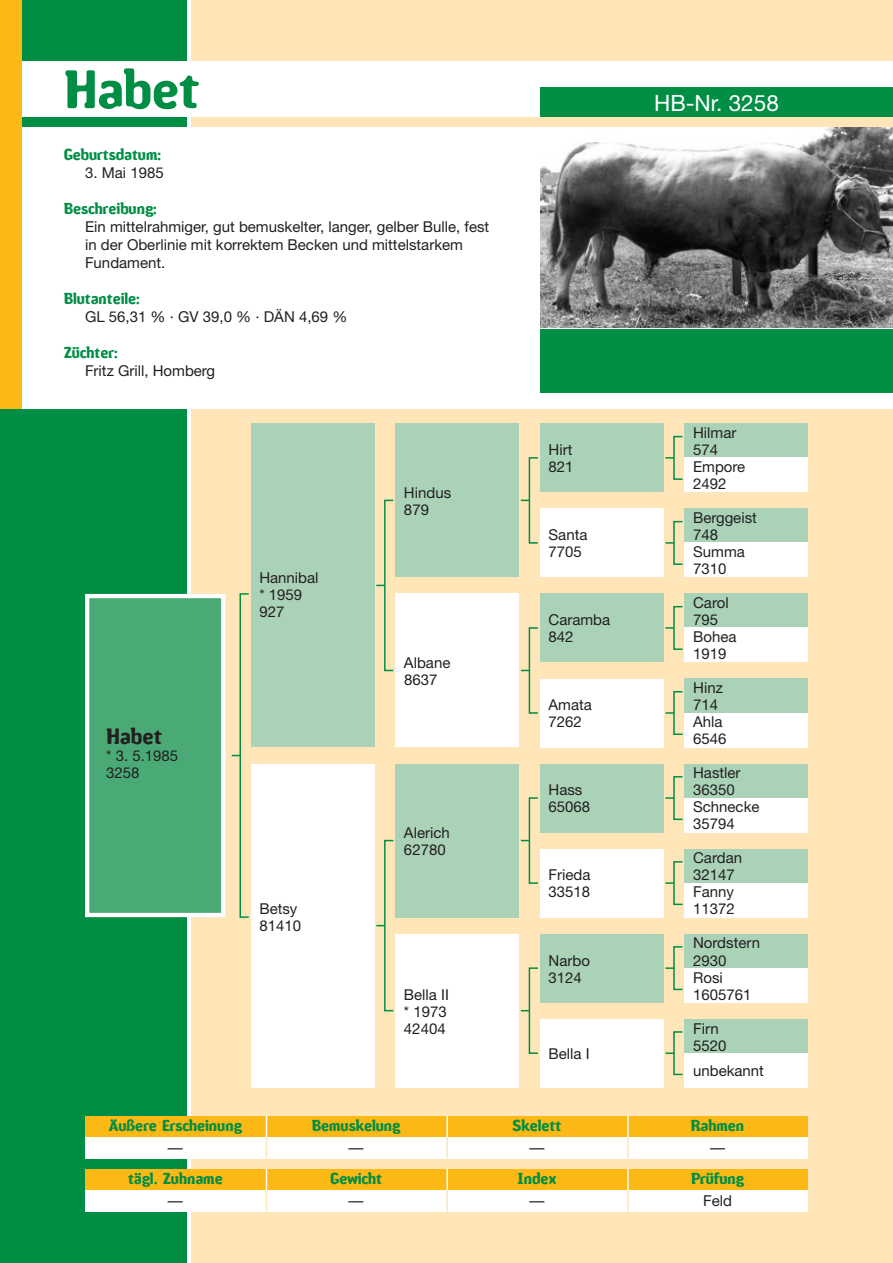
<style>
.page{position:relative;width:893px;height:1263px;background:#fff}
.page>*{position:absolute;margin:0;border:0;box-sizing:border-box;transform-origin:0 0}
.t1{font:51px "Amoebia Drop";color:#008e45}
.t2{font:22.5px "Helvetica Neue";color:#fff}
.t3{font:21px "Amoebia Drop";color:#231f20}
.t4{font:15px/17px "Helvetica Neue";color:#231f20}
.t5{font:15px "Amoebia Drop";color:#008e45}
</style>
<div class="page">
<div style="left:191px;top:0;width:702px;height:1263px;background:#fee6b9"></div>
<div style="left:0;top:0;width:187px;height:1263px;background:#008e45"></div>
<div style="left:0;top:62px;width:893px;height:55px;background:#fff"></div>
<div style="left:0;top:128px;width:893px;height:281px;background:#fff"></div>
<div style="left:685px;top:424px;width:123px;height:34px;background:#a9d2b7"></div>
<div style="left:685px;top:509px;width:123px;height:34px;background:#a9d2b7"></div>
<div style="left:685px;top:594px;width:123px;height:34px;background:#a9d2b7"></div>
<div style="left:685px;top:679px;width:123px;height:34px;background:#a9d2b7"></div>
<div style="left:685px;top:764px;width:123px;height:34px;background:#a9d2b7"></div>
<div style="left:685px;top:849px;width:123px;height:34px;background:#a9d2b7"></div>
<div style="left:685px;top:934px;width:123px;height:34px;background:#a9d2b7"></div>
<div style="left:685px;top:1019px;width:123px;height:34px;background:#a9d2b7"></div>
<div style="left:685px;top:458px;width:123px;height:34px;background:#fff"></div>
<div style="left:685px;top:543px;width:123px;height:34px;background:#fff"></div>
<div style="left:685px;top:628px;width:123px;height:34px;background:#fff"></div>
<div style="left:685px;top:713px;width:123px;height:34px;background:#fff"></div>
<div style="left:685px;top:798px;width:123px;height:34px;background:#fff"></div>
<div style="left:685px;top:883px;width:123px;height:34px;background:#fff"></div>
<div style="left:685px;top:968px;width:123px;height:34px;background:#fff"></div>
<div style="left:685px;top:1053px;width:123px;height:34px;background:#fff"></div>
<div style="left:540px;top:87px;width:353px;height:30px;background:#008e45"></div>
<div style="left:540px;top:424px;width:123px;height:68px;background:#a9d2b7"></div>
<div style="left:540px;top:509px;width:123px;height:68px;background:#fff"></div>
<div style="left:540px;top:594px;width:123px;height:68px;background:#a9d2b7"></div>
<div style="left:540px;top:679px;width:123px;height:68px;background:#fff"></div>
<div style="left:540px;top:764px;width:123px;height:68px;background:#a9d2b7"></div>
<div style="left:540px;top:849px;width:123px;height:68px;background:#fff"></div>
<div style="left:540px;top:934px;width:123px;height:68px;background:#a9d2b7"></div>
<div style="left:540px;top:1019px;width:123px;height:68px;background:#fff"></div>
<div style="left:395px;top:424px;width:124px;height:153px;background:#a9d2b7"></div>
<div style="left:395px;top:594px;width:124px;height:153px;background:#fff"></div>
<div style="left:395px;top:764px;width:124px;height:153px;background:#a9d2b7"></div>
<div style="left:395px;top:934px;width:124px;height:153px;background:#fff"></div>
<div style="left:251px;top:424px;width:123px;height:323px;background:#a9d2b7"></div>
<div style="left:251px;top:764px;width:123px;height:323px;background:#fff"></div>
<div style="left:85px;top:594px;width:140px;height:323px;background:#4aaa76;border:4px solid #fff"></div>
<div style="left:239px;top:593px;width:10px;height:325px;border:2px solid #008e45"></div>
<div style="left:384px;top:500px;width:10px;height:171px;border:2px solid #008e45"></div>
<div style="left:384px;top:840px;width:10px;height:171px;border:2px solid #008e45"></div>
<div style="left:529px;top:457px;width:10px;height:87px;border:2px solid #008e45"></div>
<div style="left:529px;top:627px;width:10px;height:87px;border:2px solid #008e45"></div>
<div style="left:529px;top:797px;width:10px;height:87px;border:2px solid #008e45"></div>
<div style="left:529px;top:967px;width:10px;height:87px;border:2px solid #008e45"></div>
<svg style="left:665px;top:457px;width:9px;height:2px"></svg>
<svg style="left:665px;top:542px;width:9px;height:2px"></svg>
<svg style="left:665px;top:627px;width:9px;height:2px"></svg>
<svg style="left:665px;top:712px;width:9px;height:2px"></svg>
<svg style="left:665px;top:797px;width:9px;height:2px"></svg>
<svg style="left:665px;top:882px;width:9px;height:2px"></svg>
<svg style="left:665px;top:967px;width:9px;height:2px"></svg>
<svg style="left:665px;top:1052px;width:9px;height:2px"></svg>
<div style="left:85px;top:1116px;width:723px;height:21px;background:#fcb814"></div>
<div style="left:85px;top:1169px;width:723px;height:21px;background:#fcb814"></div>
<div style="left:85px;top:1137px;width:723px;height:21px;background:#fff"></div>
<div style="left:85px;top:1190px;width:723px;height:21px;background:#fff"></div>
<svg style="left:266px;top:1116px;width:1px;height:42px"></svg>
<svg style="left:266px;top:1169px;width:1px;height:42px"></svg>
<hr style="left:446px;top:1116px;width:2px;height:21px;background:#fff">
<hr style="left:446px;top:1169px;width:2px;height:21px;background:#fff">
<hr style="left:446px;top:1137px;width:2px;height:21px;background:#fee6b9">
<hr style="left:446px;top:1190px;width:2px;height:21px;background:#fee6b9">
<hr style="left:627px;top:1116px;width:2px;height:21px;background:#fff">
<hr style="left:627px;top:1169px;width:2px;height:21px;background:#fff">
<hr style="left:627px;top:1137px;width:2px;height:21px;background:#fee6b9">
<hr style="left:627px;top:1190px;width:2px;height:21px;background:#fee6b9">
<div style="left:0;top:0;width:21px;height:409px;background:#fcb814"></div>
<img style="left:540px;top:128px;width:353px;height:200px">
<div style="left:540px;top:330px;width:353px;height:63px;background:#008e45"></div>
<h1 class="t1" style="left:64px;top:62px;width:136px">Habet</h1>
<p class="t5" style="left:64px;top:147px;width:99px">Geburtsdatum:</p>
<p class="t4" style="left:85px;top:164px;width:80px">3. Mai 1985</p>
<p class="t5" style="left:64px;top:201px;width:95px">Beschreibung:</p>
<p class="t4" style="left:85px;top:218px;width:406px;line-height:18px">Ein mittelrahmiger, gut bemuskelter, langer, gelber Bulle, fest in der Oberlinie mit korrektem Becken und mittelstarkem<br>Fundament.</p>
<p class="t5" style="left:64px;top:291px;width:78px">Blutanteile:</p>
<p class="t4" style="left:85px;top:308px;width:264px">GL 56,31 % · GV 39,0 % · DÄN 4,69 %</p>
<p class="t5" style="left:64px;top:345px;width:55px">Züchter:</p>
<p class="t4" style="left:85px;top:362px;width:132px">Fritz Grill, Homberg</p>
<p class="t4" style="left:259px;top:569px;width:61px">Hannibal</p>
<p class="t4" style="left:404px;top:484px;width:49px">Hindus</p>
<p class="t4" style="left:404px;top:501px;width:27px">879</p>
<h2 class="t2" style="left:654px;top:90px;width:126px">HB-Nr. 3258</h2>
<p class="t4" style="left:693px;top:424px;width:45px">Hilmar</p>
<p class="t4" style="left:549px;top:441px;width:25px">Hirt</p>
<p class="t4" style="left:693px;top:441px;width:27px">574</p>
<p class="t4" style="left:549px;top:458px;width:27px">821</p>
<p class="t4" style="left:693px;top:458px;width:54px">Empore</p>
<p class="t4" style="left:693px;top:475px;width:35px">2492</p>
<p class="t4" style="left:693px;top:509px;width:65px">Berggeist</p>
<p class="t4" style="left:549px;top:526px;width:40px">Santa</p>
<p class="t4" style="left:693px;top:526px;width:27px">748</p>
<p class="t4" style="left:549px;top:543px;width:35px">7705</p>
<p class="t4" style="left:693px;top:543px;width:53px">Summa</p>
<p class="t4" style="left:693px;top:560px;width:35px">7310</p>
<p class="t4" style="left:259px;top:586px;width:44px">* 1959<br>927</p>
<p class="t4" style="left:693px;top:594px;width:37px">Carol</p>
<p class="t4" style="left:549px;top:611px;width:63px">Caramba</p>
<p class="t4" style="left:693px;top:611px;width:27px">795</p>
<p class="t4" style="left:549px;top:628px;width:27px">842</p>
<p class="t4" style="left:693px;top:628px;width:45px">Bohea</p>
<p class="t4" style="left:404px;top:654px;width:48px">Albane</p>
<p class="t4" style="left:693px;top:645px;width:35px">1919</p>
<p class="t4" style="left:404px;top:671px;width:35px">8637</p>
<p class="t4" style="left:693px;top:679px;width:31px">Hinz</p>
<p class="t4" style="left:549px;top:696px;width:45px">Amata</p>
<p class="t4" style="left:693px;top:696px;width:27px">714</p>
<p class="t4" style="left:549px;top:713px;width:35px">7262</p>
<p class="t4" style="left:693px;top:713px;width:31px">Ahla</p>
<h3 class="t3" style="left:106px;top:725px;width:57px">Habet</h3>
<p class="t4" style="left:693px;top:730px;width:35px">6546</p>
<p class="t4" style="left:106px;top:747px;width:73px">* 3. 5.1985<br>3258</p>
<p class="t4" style="left:693px;top:764px;width:49px">Hastler</p>
<p class="t4" style="left:404px;top:824px;width:47px">Alerich</p>
<p class="t4" style="left:404px;top:841px;width:43px">62780</p>
<p class="t4" style="left:549px;top:781px;width:35px">Hass</p>
<p class="t4" style="left:693px;top:781px;width:43px">36350</p>
<p class="t4" style="left:549px;top:798px;width:43px">65068</p>
<p class="t4" style="left:693px;top:798px;width:68px">Schnecke</p>
<p class="t4" style="left:693px;top:815px;width:43px">35794</p>
<p class="t4" style="left:693px;top:849px;width:50px">Cardan</p>
<p class="t4" style="left:549px;top:866px;width:43px">Frieda</p>
<p class="t4" style="left:693px;top:866px;width:43px">32147</p>
<p class="t4" style="left:549px;top:883px;width:43px">33518</p>
<p class="t4" style="left:693px;top:883px;width:42px">Fanny</p>
<p class="t4" style="left:259px;top:900px;width:40px">Betsy</p>
<p class="t4" style="left:693px;top:900px;width:43px">11372</p>
<p class="t4" style="left:259px;top:917px;width:43px">81410</p>
<p class="t4" style="left:693px;top:934px;width:68px">Nordstern</p>
<p class="t4" style="left:549px;top:951px;width:43px">Narbo</p>
<p class="t4" style="left:693px;top:951px;width:35px">2930</p>
<p class="t4" style="left:549px;top:968px;width:35px">3124</p>
<p class="t4" style="left:693px;top:968px;width:31px">Rosi</p>
<p class="t4" style="left:404px;top:985px;width:46px">Bella II</p>
<p class="t4" style="left:693px;top:985px;width:60px">1605761</p>
<p class="t4" style="left:404px;top:1002px;width:44px">* 1973<br>42404</p>
<p class="t4" style="left:693px;top:1019px;width:27px">Firn</p>
<p class="t4" style="left:549px;top:1045px;width:43px">Bella I</p>
<p class="t4" style="left:693px;top:1032px;width:72px;line-height:25.5px">5520 unbekannt</p>
<p class="t5" style="left:109px;top:1118px;width:135px">Äußere Erscheinung</p>
<p class="t5" style="left:312px;top:1118px;width:90px">Bemuskelung</p>
<p class="t5" style="left:513px;top:1118px;width:50px">Skelett</p>
<p class="t5" style="left:691px;top:1118px;width:55px">Rahmen</p>
<p class="t4" style="left:168px;top:1138px;width:16px">—</p>
<p class="t4" style="left:349px;top:1138px;width:16px">—</p>
<p class="t4" style="left:529px;top:1138px;width:16px">—</p>
<p class="t4" style="left:710px;top:1138px;width:16px">—</p>
<p class="t5" style="left:128px;top:1171px;width:96px">tägl. Zuhname</p>
<p class="t5" style="left:330px;top:1171px;width:53px">Gewicht</p>
<p class="t5" style="left:518px;top:1171px;width:40px">Index</p>
<p class="t5" style="left:691px;top:1171px;width:55px">Prüfung</p>
<p class="t4" style="left:168px;top:1192px;width:16px">—</p>
<p class="t4" style="left:349px;top:1192px;width:16px">—</p>
<p class="t4" style="left:529px;top:1192px;width:16px">—</p>
<p class="t4" style="left:703px;top:1192px;width:30px">Feld</p>
</div>
